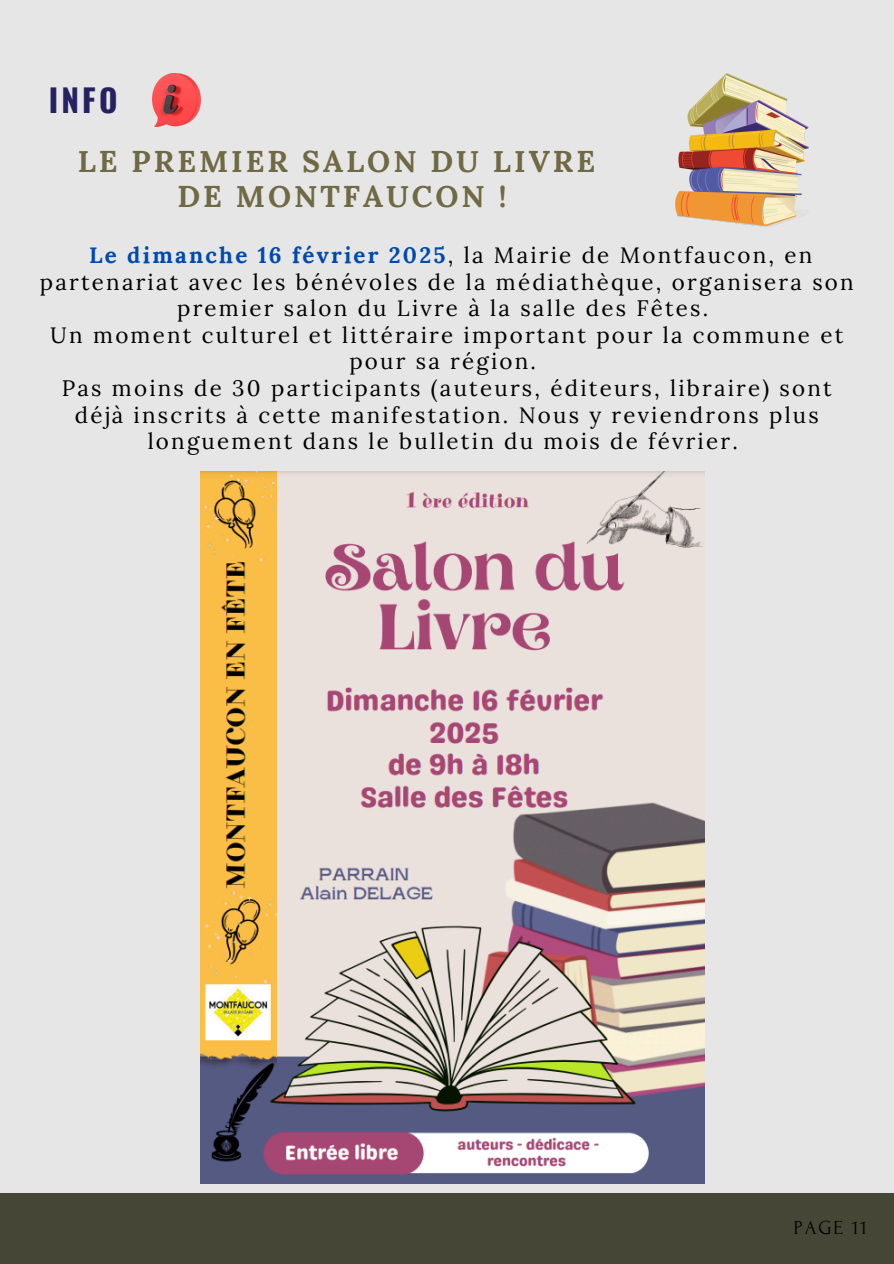
<style>
.page{position:relative;width:894px;height:1264px;background:#fff}
.page>*{position:absolute;margin:0;border:0;box-sizing:border-box;transform-origin:0 0}
.t1{font:700 31.5px "Oswald";color:#262262}
.t2{font:700 30px/34.8px "Lora";letter-spacing:.1em;color:#6f6944;text-align:center}
.t3{font:22.35px/26.5px "Lora";letter-spacing:.1em;color:#000;text-align:center}
.t4{font:19.8px "Forum";letter-spacing:.1em;color:#000}
.s1{font-weight:700;color:#004aad}
</style>
<div class="page">
<div style="left:0;top:0;width:893px;height:1263px;background:#e6e6e6"></div>
<div style="left:0;top:1192px;width:893px;height:71px;background:#464636"></div>
<img style="left:152px;top:74px;width:49px;height:53px">
<img style="left:675px;top:74px;width:133px;height:153px">
<img style="left:201px;top:471px;width:503px;height:712px">
<p class="t1" style="left:49px;top:75px;width:70px">INFO</p>
<h1 class="t2" style="left:78px;top:144px;width:518px">LE PREMIER SALON DU LIVRE<br>DE MONTFAUCON !</h1>
<h1 class="t3" style="left:40px;top:241px;width:815px"><span class="s1">Le dimanche 16 février 2025</span>, la Mairie de Montfaucon, en partenariat avec les bénévoles de la médiathèque, organisera son premier salon du Livre à la salle des Fêtes.<br>Un moment culturel et littéraire important pour la commune et pour sa région.<br>Pas moins de 30 participants (auteurs, éditeurs, libraire) sont déjà inscrits à cette manifestation. Nous y reviendrons plus longuement dans le bulletin du mois de février.</h1>
<p class="t4" style="left:793px;top:1216px;width:75px">PAGE 11</p>
</div>
